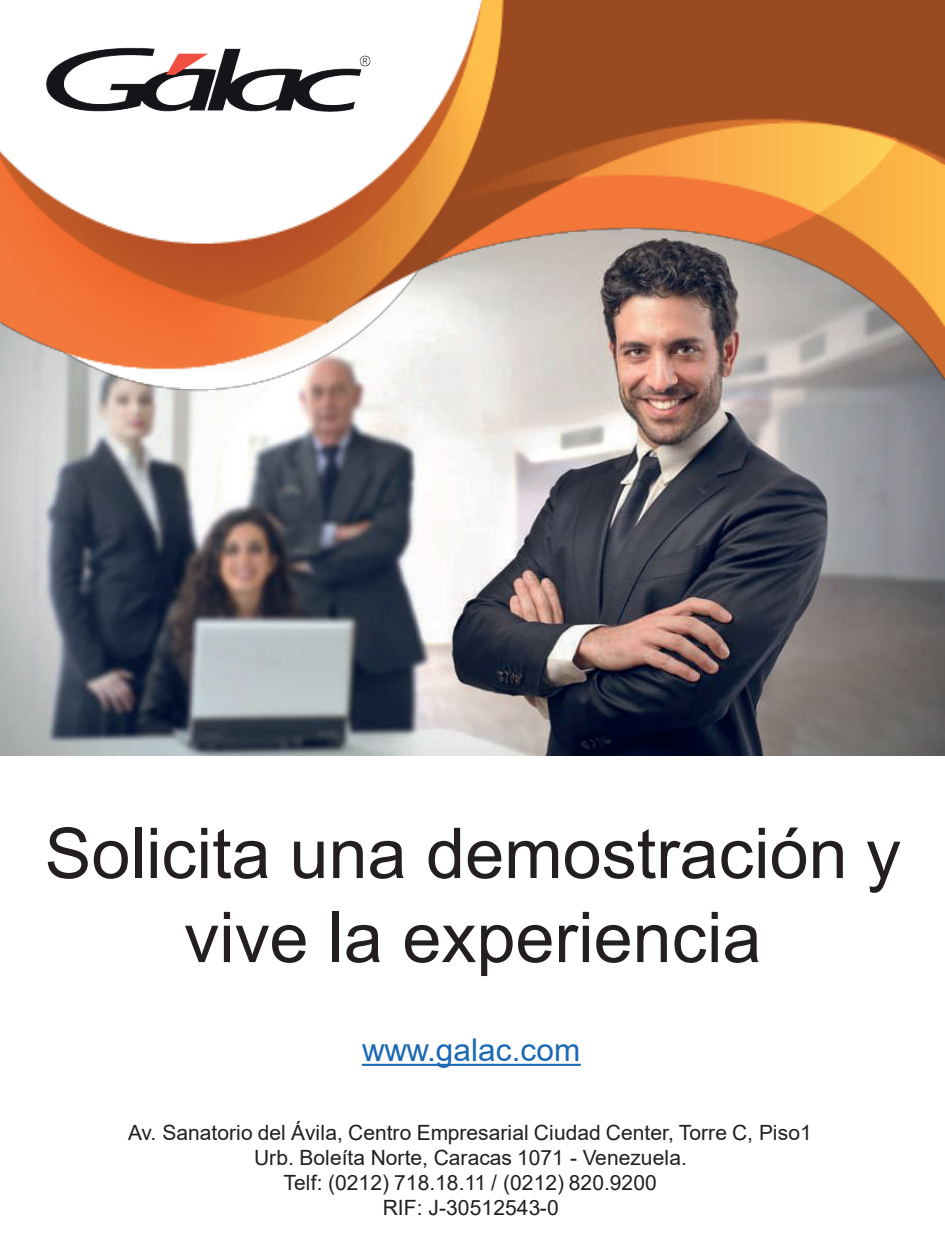
<style>
.page{position:relative;width:945px;height:1260px;background:#fff}
.page>*{position:absolute;margin:0;border:0;box-sizing:border-box;transform-origin:0 0}
.t1{font:70.17px/84px "Arial";color:#231f20;text-align:center}
.t2{font:31.5px "Arial";color:#1b69b4}
.t3{font:21px/25.2px "Arial";color:#231f20;text-align:center}
</style>
<div class="page">
<img style="left:0;top:398px;width:945px;height:358px">
<svg style="left:362px;top:1064px;width:219px;height:2px"></svg>
<img style="left:0;top:0;width:945px;height:398px">
<img style="left:43px;top:44px;width:330px;height:71px">
<h1 class="t1" style="left:45px;top:811px;width:858px">Solicita una demostración y vive la experiencia</h1>
<h2 class="t2" style="left:362px;top:1028px;width:220px">www.galac.com</h2>
<p class="t3" style="left:128px;top:1120px;width:685px">Av. Sanatorio del Ávila, Centro Empresarial Ciudad Center, Torre C, Piso1<br>Urb. Boleíta Norte, Caracas 1071 - Venezuela.<br>Telf: (0212) 718.18.11 / (0212) 820.9200<br>RIF: J-30512543-0</p>
</div>
